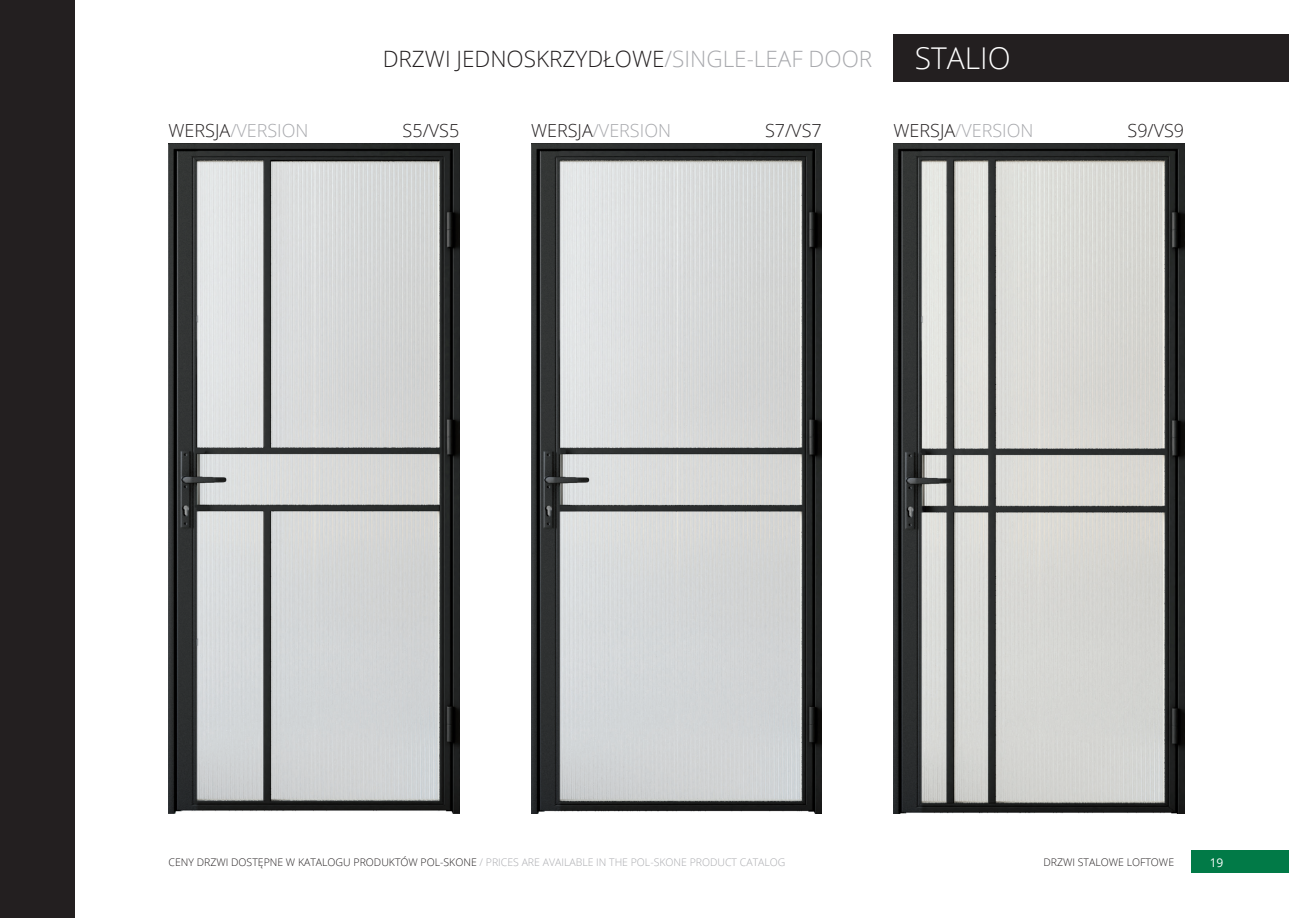
<style>
.page{position:relative;width:1289px;height:919px;background:#fff}
.page>*{position:absolute;margin:0;border:0;box-sizing:border-box;transform-origin:0 0}
.t1{font:300 30px "Open Sans";color:#fff}
.t2{font:300 22.5px "Open Sans";color:#231f20}
.t3{font:300 18px "Open Sans";color:#a8a9ad}
.t4{font:300 18px "Open Sans";color:#231f20}
.t5{font:12px "Open Sans";color:#fff}
.t6{font:300 10.5px "Open Sans";color:#a8a9ad}
.t7{font:300 10.5px "Open Sans";color:#231f20}
.s1{color:#a8a9ad}
.s2{color:#231f20}
</style>
<div class="page">
<div style="left:1191px;top:850px;width:97px;height:23px;background:#017a47"></div>
<div style="left:0;top:1px;width:74px;height:917px;background:#231f20"></div>
<img style="left:168px;top:143px;width:291px;height:670px">
<img style="left:531px;top:143px;width:290px;height:670px">
<img style="left:893px;top:143px;width:291px;height:670px">
<div style="left:893px;top:34px;width:395px;height:48px;background:#231f20"></div>
<p class="t2" style="left:383px;top:43px;width:491px">DRZWI JEDNOSKRZYDŁOWE<span class="s1">/SINGLE-LEAF DOOR</span></p>
<p class="t1" style="left:914px;top:38px;width:97px">STALIO</p>
<p class="t3" style="left:168px;top:118px;width:141px"><span class="s2">WERSJA</span>/VERSION</p>
<p class="t4" style="left:402px;top:118px;width:58px">S5/VS5</p>
<p class="t3" style="left:531px;top:118px;width:141px"><span class="s2">WERSJA</span>/VERSION</p>
<p class="t4" style="left:765px;top:118px;width:58px">S7/VS7</p>
<p class="t3" style="left:893px;top:118px;width:141px"><span class="s2">WERSJA</span>/VERSION</p>
<p class="t4" style="left:1127px;top:118px;width:58px">S9/VS9</p>
<p class="t6" style="left:168px;top:854px;width:618px"><span class="s2">CENY DRZWI DOSTĘPNE W KATALOGU PRODUKTÓW POL-SKONE</span> / PRICES ARE AVAILABLE IN THE POL-SKONE PRODUCT CATALOG</p>
<p class="t7" style="left:1043px;top:854px;width:132px">DRZWI STALOWE LOFTOWE</p>
<p class="t5" style="left:1209px;top:853px;width:15px">19</p>
</div>
